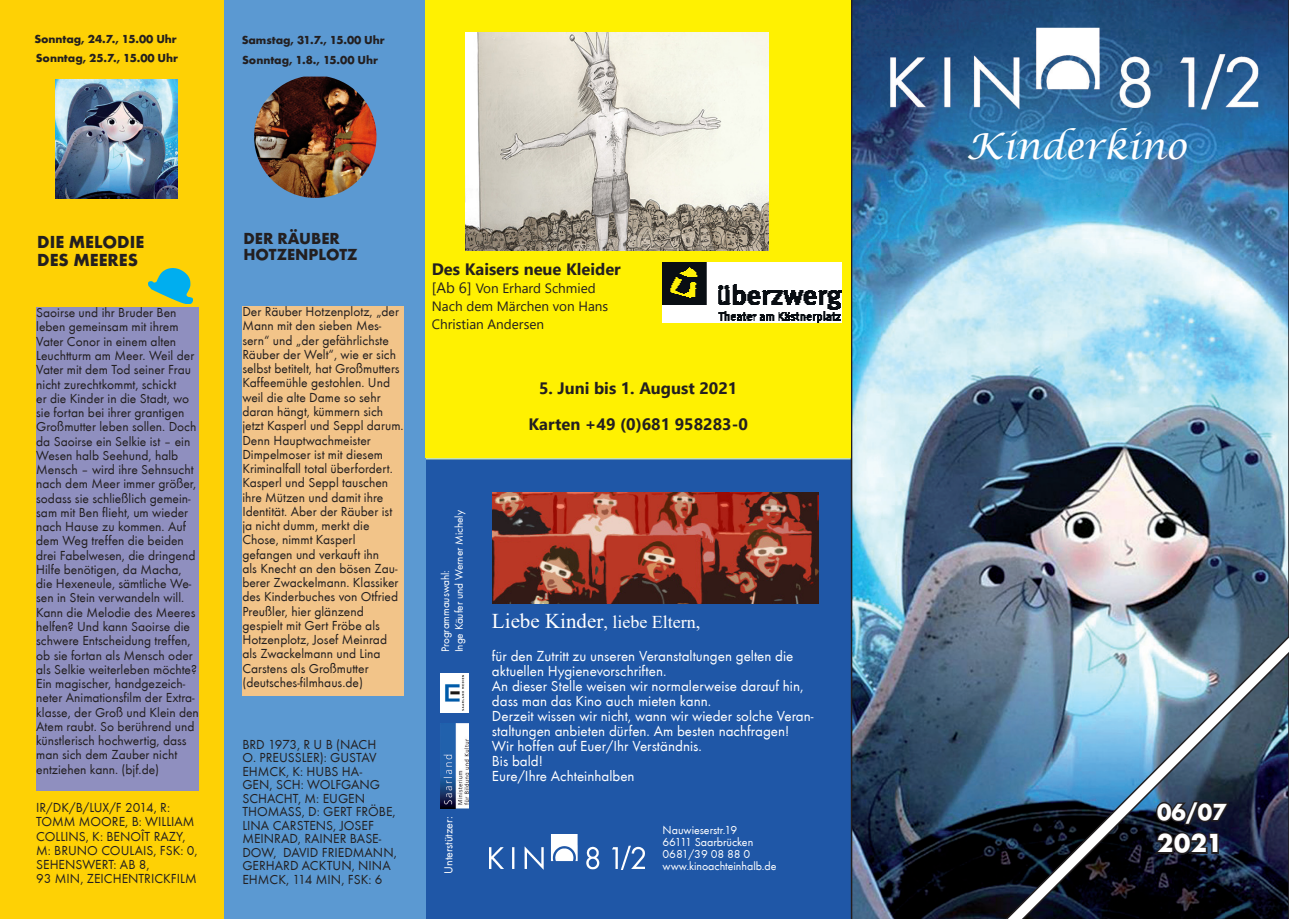
<style>
.page{position:relative;width:1289px;height:919px;background:#fff}
.page>*{position:absolute;margin:0;border:0;box-sizing:border-box;transform-origin:0 0}
.t1{font:italic 36px "Lucida Calligraphy";letter-spacing:-.005em;color:#fff}
.t2{font:700 27px "Futura T";color:#fff}
.t3{font:700 24px "Futura T";color:#fff}
.t4{font:18px "Times New Roman";color:#fff}
.t5{font:700 18px/18px "Futura T";color:#231f20}
.t6{font:700 16.5px/36px "Segoe UI";color:#231f20;text-align:center}
.t7{font:700 16.5px/16.5px "Futura T";color:#231f20}
.t8{font:15px/15px "Futura T";color:#fff}
.t9{font:13.5px/14.2px "Futura T";color:#231f20}
.t10{font:13.5px/18px "Segoe UI";color:#231f20}
.t11{font:700 12px/19.4px "Futura T";letter-spacing:-.005em;color:#231f20}
.t12{font:12px/12px "Futura T";letter-spacing:-.005em;color:#fff}
.t13{font:11.25px/13.5px "Futura T";letter-spacing:-.005em;color:#fff}
.s1{font-size:15px}
.s2{font-size:21px}
</style>
<div class="page">
<div style="left:425px;top:459px;width:425px;height:459px;background:#1f57a7"></div>
<div style="left:0;top:0;width:425px;height:918px;background:#5b99d2"></div>
<div style="left:0;top:0;width:223px;height:918px;background:#fed105"></div>
<img style="left:441px;top:723px;width:27px;height:85px">
<img style="left:441px;top:673px;width:27px;height:39px">
<img style="left:490px;top:834px;width:154px;height:35px">
<img style="left:492px;top:492px;width:327px;height:111px">
<img style="left:850px;top:0;width:438px;height:918px">
<img style="left:997px;top:631px;width:291px;height:287px">
<div style="left:36px;top:307px;width:163px;height:483px;background:#8f8fbf"></div>
<img style="left:149px;top:268px;width:43px;height:36px">
<img style="left:55px;top:79px;width:122px;height:119px">
<div style="left:242px;top:306px;width:162px;height:389px;background:#f2c489"></div>
<img style="left:254px;top:77px;width:122px;height:121px">
<div style="left:425px;top:0;width:425px;height:458px;background:#fff101"></div>
<svg style="left:465px;top:32px;width:377px;height:291px"></svg>
<img style="left:662px;top:262px;width:179px;height:60px">
<img style="left:465px;top:33px;width:304px;height:217px">
<p class="t11" style="left:34px;top:29px;width:145px">Sonntag, 24.7., 15.00 Uhr<br>Sonntag, 25.7., 15.00 Uhr</p>
<p class="t11" style="left:242px;top:30px;width:144px">Samstag, 31.7., 15.00 Uhr<br>Sonntag, 1.8., 15.00 Uhr</p>
<h3 class="t5" style="left:37px;top:233px;width:102px">die MELODIE<br>DES MEE RES</h3>
<p class="t9" style="left:36px;top:306px;width:164px">Saoirse und ihr Bruder Ben leben gemeinsam mit ihrem<br>Vater Conor in einem alten<br>Leuchtturm am Meer. Weil der<br>Vater mit dem Tod seiner Frau nicht zurechtkommt, schickt<br>er die Kinder in die Stadt, wo sie fortan bei ihrer grantigen<br>Großmutter leben sollen. Doch da Saoirse ein Selkie ist – ein<br>Wesen halb Seehund, halb<br>Mensch – wird ihre Sehnsucht nach dem Meer immer größer, sodass sie schließlich gemein&shy;sam mit Ben flieht, um wieder nach Hause zu kommen. Auf dem Weg treffen die beiden drei Fabelwesen, die dringend<br>Hilfe benötigen, da Macha, die Hexeneule, sämtliche We&shy;sen in Stein verwandeln will.<br>Kann die Melodie des Meeres helfen? Und kann Saoirse die schwere Entscheidung treffen, ob sie fortan als Mensch oder als Selkie weiterleben möchte?<br>Ein magischer, handgezeich&shy;neter Animationsfilm der Extra&shy;klasse, der Groß und Klein den<br>Atem raubt. So berührend und künstlerisch hochwertig, dass man sich dem Zauber nicht entziehen kann. (bjf.de)</p>
<p class="t9" style="left:36px;top:800px;width:135px">IR/DK/B/LUX/F 2014, R:<br>Tomm Moore, B: William<br>Collins</p>
<p class="t9" style="left:86px;top:829px;width:101px">, K: Ben oît Razy,</p>
<p class="t9" style="left:36px;top:843px;width:35px">M: Brun</p>
<p class="t9" style="left:87px;top:843px;width:41px">o Coulais</p>
<p class="t9" style="left:153px;top:843px;width:46px">, FSK: 0,</p>
<p class="t9" style="left:36px;top:857px;width:9px">sehenswert</p>
<p class="t9" style="left:113px;top:857px;width:38px">: ab 8,</p>
<p class="t9" style="left:36px;top:871px;width:59px">93 Min, zeichentrickfilm</p>
<p class="t7" style="left:243px;top:230px;width:116px">DER RÄUBER<br>HOTZENPLOTZ</p>
<p class="t9" style="left:242px;top:304px;width:163px">Der Räuber Hotzenplotz, „der<br>Mann mit den sieben Mes&shy;sern“ und „der gefährlichste<br>Räuber der Welt“, wie er sich selbst betitelt, hat Großmutters<br>Kaffeemühle gestohlen. Und weil die alte Dame so sehr daran hängt, kümmern sich jetzt Kasperl und Seppl darum.<br>Denn Hauptwachmeister<br>Dimpelmoser ist mit diesem<br>Kriminalfall total überfordert.<br>Kasperl und Seppl tauschen ihre Mützen und damit ihre<br>Identität. Aber der Räuber ist ja nicht dumm, merkt die<br>Chose, nimmt Kasperl gefangen und verkauft ihn<br>als Knecht an den bösen Zau&shy;berer Zwackelmann. Klassiker des Kinderbuches von Otfried<br>Preußler, hier glänzend gespielt mit Gert Fröbe als<br>Hotzenplotz, Josef Meinrad als Zwackelmann und Lina<br>Carstens als Großmutter (deutsches-filmhaus.de)</p>
<p class="t9" style="left:242px;top:737px;width:108px;line-height:13.5px;text-align:justify">BRD 1973, R u B (nach O. PreuSSler): Gustav Ehmck</p>
<p class="t9" style="left:286px;top:764px;width:38px">, K: Hubs</p>
<p class="t9" style="left:342px;top:764px;width:22px">Ha-</p>
<p class="t9" style="left:242px;top:777px;width:10px">gen</p>
<p class="t9" style="left:269px;top:777px;width:70px">, Sch : Wolfgang</p>
<p class="t9" style="left:242px;top:791px;width:17px">Schacht</p>
<p class="t9" style="left:298px;top:791px;width:41px">, M: Eugen</p>
<p class="t9" style="left:242px;top:804px;width:35px">Thomass</p>
<p class="t9" style="left:302px;top:804px;width:95px">, D: Gert Fröbe,</p>
<p class="t9" style="left:242px;top:818px;width:13px">Lina</p>
<p class="t9" style="left:273px;top:818px;width:18px">Carstens</p>
<p class="t9" style="left:333px;top:818px;width:29px">, Josef</p>
<p class="t9" style="left:242px;top:831px;width:20px">Meinrad</p>
<p class="t9" style="left:298px;top:831px;width:22px">, Rainer</p>
<p class="t9" style="left:350px;top:831px;width:33px">Base-</p>
<p class="t9" style="left:242px;top:845px;width:57px">dow, David</p>
<p class="t9" style="left:322px;top:845px;width:15px">Friedmann</p>
<p class="t9" style="left:394px;top:845px;width:5px">,</p>
<p class="t9" style="left:242px;top:858px;width:19px">Gerhard</p>
<p class="t9" style="left:302px;top:858px;width:17px">Acktun</p>
<p class="t9" style="left:352px;top:858px;width:25px">, Nina</p>
<p class="t9" style="left:242px;top:872px;width:17px">Ehmck</p>
<p class="t9" style="left:286px;top:872px;width:98px">, 114 Min, FSK: 6</p>
<p class="t6" style="left:432px;top:249px;width:190px">Des Kaisers neue Kleider</p>
<p class="t10" style="left:432px;top:278px;width:178px"><span class="s1">[Ab 6]</span> Von Erhard Schmied<br>Nach dem Märchen von Hans<br>Christian Andersen</p>
<p class="t6" style="left:528px;top:369px;width:221px">5. Juni bis 1. August 2021<br>Karten +49 (0)681 958283-0</p>
<p class="t13" style="left:439px;top:652px;width:144px;rotate:-90deg">Programmauswahl:<br>Inge Käufer und Werner Michely</p>
<h3 class="t4" style="left:492px;top:609px;width:210px"><span class="s2">Liebe Kinder</span>, liebe Eltern,</h3>
<p class="t8" style="left:492px;top:648px;width:323px">für den Zutritt zu unseren Veranstaltungen gelten die aktuellen Hygienevorschriften.<br>An dieser Stelle weisen wir normalerweise darauf hin, dass man das Kino auch mieten kann.<br>Derzeit wissen wir nicht, wann wir wieder solche Veran&shy;staltungen anbieten dürfen. Am besten nachfragen!<br>Wir hoffen auf Euer/Ihr Verständnis.<br>Bis bald!<br>Eure/Ihre Achteinhalben</p>
<p class="t12" style="left:442px;top:873px;width:59px;rotate:-90deg">Unterstützer:</p>
<p class="t12" style="left:662px;top:824px;width:116px">Nauwieserstr.19<br>66111 Saarbrücken<br>0681/39 08 88 0 www.kinoachteinhalb.de</p>
<h1 class="t1" style="left:966px;top:125px;width:221px">Kinderkino</h1>
<h3 class="t3" style="left:1157px;top:797px;width:71px">06/07</h3>
<h2 class="t2" style="left:1157px;top:827px;width:67px">2021</h2>
</div>
